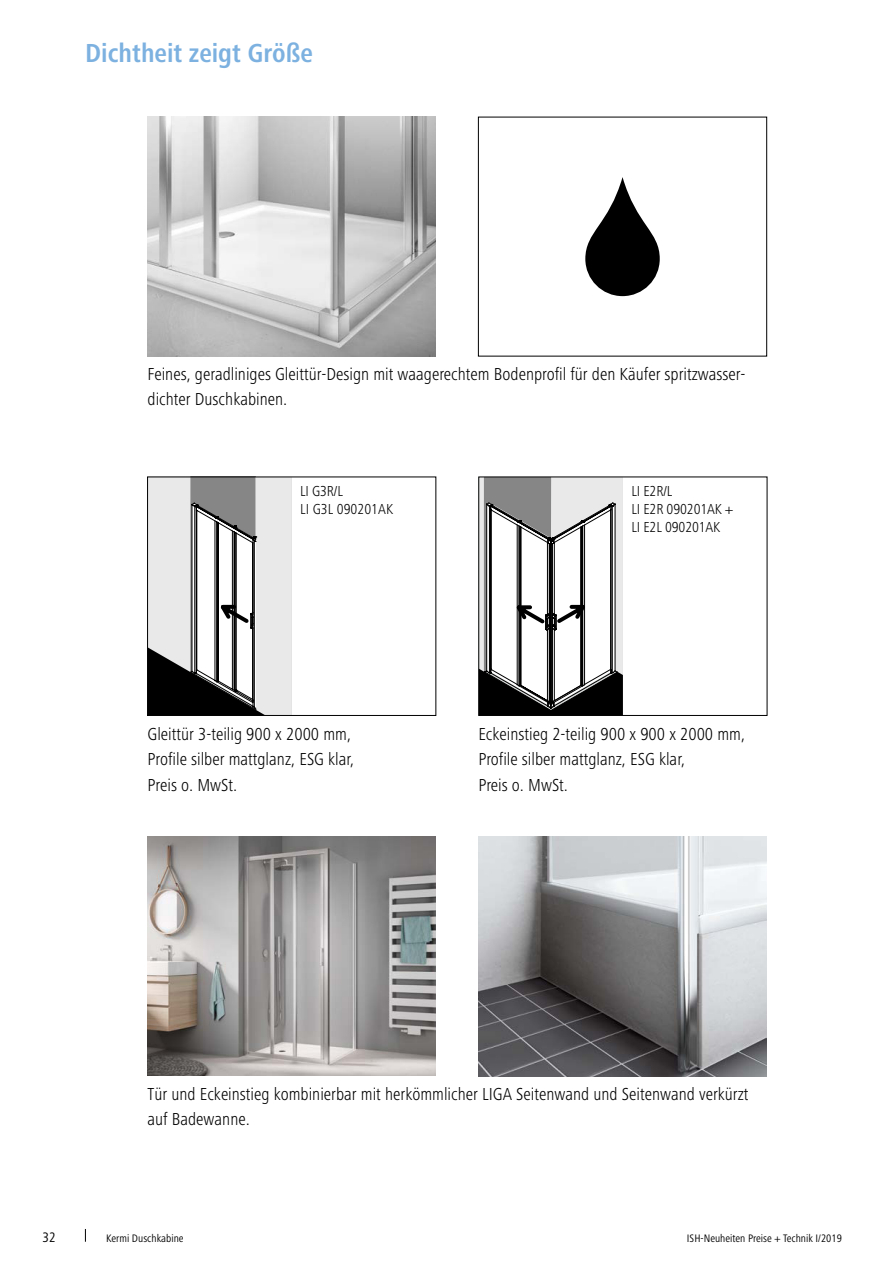
<style>
.page{position:relative;width:893px;height:1263px;background:#fff}
.page>*{position:absolute;margin:0;border:0;box-sizing:border-box;transform-origin:0 0}
.t1{font:700 condensed 27px "Frutiger Next LTW1 G";color:#7cb1e0}
.t2{font:300 condensed 18px/25.5px "Frutiger Next LTW1 G";color:#000}
.t3{font:300 condensed 15px/18px "Frutiger Next LTW1 G";letter-spacing:-.01em;color:#000}
.t4{font:condensed 14.25px "Frutiger Next LTW1 G";color:#000}
.t5{font:condensed 11.25px "Frutiger Next LTW1 G";color:#000}
</style>
<div class="page">
<svg style="left:85px;top:1229px;width:1px;height:13px"></svg>
<svg style="left:149px;top:479px;width:143px;height:235px"></svg>
<svg style="left:480px;top:479px;width:143px;height:235px"></svg>
<div style="left:478px;top:477px;width:289px;height:239px;border:1px solid #000"></div>
<div style="left:147px;top:477px;width:289px;height:239px;border:1px solid #000"></div>
<svg style="left:585px;top:177px;width:75px;height:119px;fill:#000"></svg>
<div style="left:478px;top:117px;width:289px;height:239px;border:1px solid #000"></div>
<img style="left:148px;top:117px;width:288px;height:239px">
<img style="left:478px;top:837px;width:289px;height:239px">
<img style="left:148px;top:837px;width:288px;height:239px">
<h1 class="t1" style="left:85px;top:39px;width:229px">Dichtheit zeigt Größe</h1>
<p class="t2" style="left:148px;top:361px;width:599px">Feines, geradliniges Gleittür-Design mit waagerechtem Bodenprofil für den Käufer spritzwasser&shy;dichter Duschkabinen.</p>
<p class="t3" style="left:300px;top:483px;width:94px">LI G3R/L<br>LI G3L 090201AK</p>
<p class="t3" style="left:631px;top:483px;width:103px">LI E2R/L<br>LI E2R 090201AK +<br>LI E2L 090201AK</p>
<p class="t2" style="left:148px;top:721px;width:208px">Gleittür 3-teilig 900 x 2000 mm,<br>Profile silber mattglanz, ESG klar,<br>Preis o. MwSt.</p>
<p class="t2" style="left:478px;top:721px;width:268px">Eckeinstieg 2-teilig 900 x 900 x 2000 mm,<br>Profile silber mattglanz, ESG klar,<br>Preis o. MwSt.</p>
<p class="t2" style="left:148px;top:1081px;width:602px">Tür und Eckeinstieg kombinierbar mit herkömmlicher LIGA Seitenwand und Seitenwand verkürzt auf Badewanne.</p>
<p class="t4" style="left:43px;top:1228px;width:15px">32</p>
<p class="t5" style="left:106px;top:1231px;width:79px">Kermi Duschkabine</p>
<p class="t5" style="left:687px;top:1231px;width:156px">ISH-Neuheiten Preise + Technik I/2019</p>
</div>
